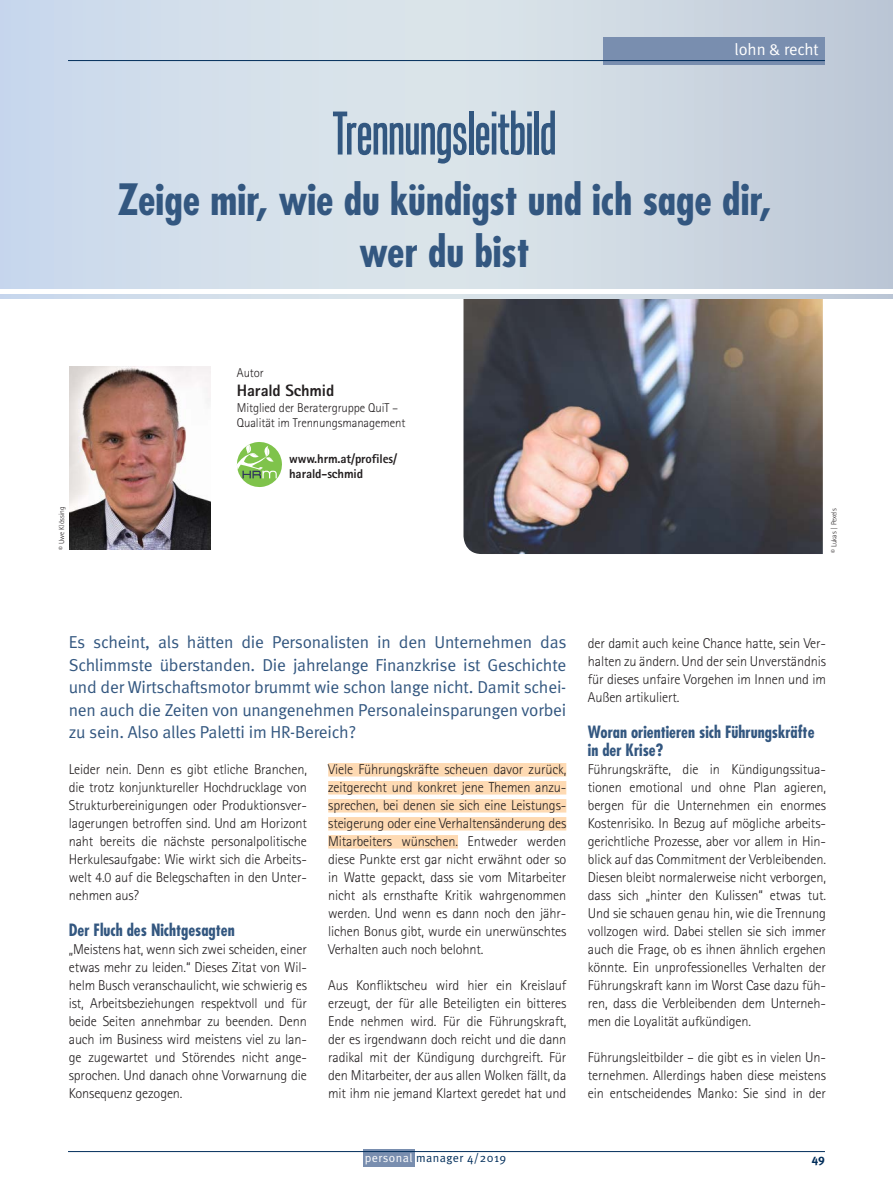
<style>
.page{position:relative;width:893px;height:1191px;background:#fff}
.page>*{position:absolute;margin:0;border:0;box-sizing:border-box;transform-origin:0 0}
.Head_Orange_Tandelle{font:60px "Tandelle";letter-spacing:-.005em;color:#325780}
.Head_Blau{font:700 condensed 42px/52.5px "Futura";color:#335780;text-align:center}
.Body_Intro_Blau{font:17.25px/22.5px "Meta Normal";letter-spacing:-.01em;color:#335780;text-align:justify}
.Body_Subhead_Blau{font:700 condensed 16.5px/18px "Futura";color:#335780}
.Autor{font:800 16.5px "Rotis Sans Serif";letter-spacing:-.01em;color:#231f20}
.Seite_Thema_Balken{font:16.5px "Meta Normal";letter-spacing:-.005em;color:#fff}
.Body{font:300 14.25px/18px "Rotis Sans Serif";letter-spacing:-.01em;color:#231f20;text-align:justify}
.Autor-2{font:300 12.75px "Rotis Sans Serif";letter-spacing:-.01em;color:#231f20}
.Autor-3{font:800 12.75px/15.3px "Rotis Sans Serif";letter-spacing:-.01em;color:#231f20}
.t1{font:12px "Meta Normal";letter-spacing:.04em;color:#002d5a}
.t2{font:700 12px "Meta";color:#002d5a}
.Foto-_und_Quellen{font:300 7.5px "Rotis Sans Serif";color:#231f20}
.s1{color:#fff}
</style>
<div class="page">
<div style="left:363px;top:1149px;width:51px;height:17px;background:#798eaf"></div>
<hr style="left:68px;top:1151px;width:757px;height:1px;background:#002d5a">
<img style="left:463px;top:299px;width:360px;height:255px">
<svg style="left:0;top:0;width:893px;height:299px;background:#cfdae6"></svg>
<hr style="left:0;top:289px;width:893px;height:4px;background:#fff">
<img style="left:70px;top:367px;width:140px;height:183px">
<svg style="left:236px;top:442px;width:46px;height:45px"></svg>
<div style="left:328px;top:763px;width:238px;height:13px;background:#fedab3"></div>
<div style="left:328px;top:781px;width:238px;height:13px;background:#fedab3"></div>
<div style="left:328px;top:799px;width:238px;height:13px;background:#fedab3"></div>
<div style="left:328px;top:817px;width:238px;height:13px;background:#fedab3"></div>
<div style="left:328px;top:835px;width:130px;height:13px;background:#fedab3"></div>
<div style="left:604px;top:37px;width:221px;height:28px;background:#798eaf"></div>
<hr style="left:68px;top:60px;width:757px;height:1px;background:#002d5a">
<p class="Seite_Thema_Balken" style="left:735px;top:40px;width:86px">lohn &amp; recht</p>
<p class="Head_Orange_Tandelle" style="left:332px;top:99px;width:225px">Trennungsleitbild</p>
<p class="Head_Blau" style="left:117px;top:173px;width:655px">Zeige mir, wie du kündigst und ich sage dir, wer du bist</p>
<p class="Foto-_und_Quellen" style="left:57px;top:550px;width:45px;rotate:-90deg">© Uwe Klössing</p>
<p class="Autor-2" style="left:237px;top:365px;width:28px">Autor</p>
<p class="Autor" style="left:237px;top:380px;width:99px">Harald Schmid</p>
<p class="Autor-2" style="left:237px;top:400px;width:163px">Mitglied der Beratergruppe QuiT –</p>
<p class="Autor-2" style="left:237px;top:415px;width:170px">Qualität im Trennungsmanagement</p>
<p class="Autor-3" style="left:289px;top:451px;width:109px">www.hrm.at/profiles/ harald-schmid</p>
<p class="Foto-_und_Quellen" style="left:829px;top:553px;width:46px;rotate:-90deg">© Lukas | Pexels</p>
<p class="Body_Intro_Blau" style="left:69px;top:631px;width:499px">Es scheint, als hätten die Personalisten in den Unternehmen das Schlimmste überstanden. Die jahrelange Finanzkrise ist Geschichte und der Wirtschaftsmotor brummt wie schon lange nicht. Damit schei&shy;nen auch die Zeiten von unangenehmen Personaleinsparungen vorbei zu sein. Also alles Paletti im HR-Bereich?</p>
<p class="Body" style="left:69px;top:760px;width:240px">Leider nein. Denn es gibt etliche Branchen, die trotz konjunktureller Hochdrucklage von Strukturbereinigungen oder Produktionsver&shy;lagerungen betroffen sind. Und am Horizont naht bereits die nächste personalpolitische Herkulesaufgabe: Wie wirkt sich die Arbeits&shy;welt 4.0 auf die Belegschaften in den Unter&shy;nehmen aus?</p>
<p class="Body_Subhead_Blau" style="left:69px;top:921px;width:167px">Der Fluch des Nichtgesagten</p>
<p class="Body" style="left:69px;top:940px;width:240px">„Meistens hat, wenn sich zwei scheiden, einer etwas mehr zu leiden.“ Dieses Zitat von Wil&shy;helm Busch veranschaulicht, wie schwierig es ist, Arbeitsbeziehungen respektvoll und für beide Seiten annehmbar zu beenden. Denn auch im Business wird meistens viel zu lan&shy;ge zugewartet und Störendes nicht ange&shy;sprochen. Und danach ohne Vorwarnung die Konsequenz gezogen.</p>
<p class="Body" style="left:328px;top:760px;width:240px">Viele Führungskräfte scheuen davor zurück, zeitgerecht und konkret jene Themen anzu&shy;sprechen, bei denen sie sich eine Leistungs&shy;steigerung oder eine Verhaltensänderung des Mitarbeiters wünschen. Entweder werden diese Punkte erst gar nicht erwähnt oder so in Watte gepackt, dass sie vom Mitarbeiter nicht als ernsthafte Kritik wahrgenommen werden. Und wenn es dann noch den jähr&shy;lichen Bonus gibt, wurde ein unerwünschtes Verhalten auch noch belohnt.</p>
<p class="Body" style="left:328px;top:976px;width:240px">Aus Konfliktscheu wird hier ein Kreislauf erzeugt, der für alle Beteiligten ein bitteres Ende nehmen wird. Für die Führungskraft, der es irgendwann doch reicht und die dann radikal mit der Kündigung durchgreift. Für den Mitarbeiter, der aus allen Wolken fällt, da mit ihm nie jemand Klartext geredet hat und</p>
<p class="Body" style="left:588px;top:634px;width:240px">der damit auch keine Chance hatte, sein Ver&shy;halten zu ändern. Und der sein Unverständnis für dieses unfaire Vorgehen im Innen und im Außen artikuliert.</p>
<p class="Body_Subhead_Blau" style="left:588px;top:723px;width:228px">Woran orientieren sich Führungskräfte in der Krise?</p>
<p class="Body" style="left:588px;top:760px;width:240px">Führungskräfte, die in Kündigungssitua&shy;tionen emotional und ohne Plan agieren, bergen für die Unternehmen ein enormes Kostenrisiko. In Bezug auf mögliche arbeits&shy;gerichtliche Prozesse, aber vor allem in Hin&shy;blick auf das Commitment der Verbleibenden.<br>Diesen bleibt normalerweise nicht verborgen, dass sich „hinter den Kulissen“ etwas tut.<br>Und sie schauen genau hin, wie die Trennung vollzogen wird. Dabei stellen sie sich immer auch die Frage, ob es ihnen ähnlich ergehen könnte. Ein unprofessionelles Verhalten der Führungskraft kann im Worst Case dazu füh&shy;ren, dass die Verbleibenden dem Unterneh&shy;men die Loyalität aufkündigen.</p>
<p class="Body" style="left:588px;top:1048px;width:240px">Führungsleitbilder – die gibt es in vielen Un&shy;ternehmen. Allerdings haben diese meistens ein entscheidendes Manko: Sie sind in der</p>
<p class="t1" style="left:365px;top:1151px;width:143px"><span class="s1">personal</span> manager 4/2019</p>
<p class="t2" style="left:812px;top:1151px;width:15px">49</p>
</div>
